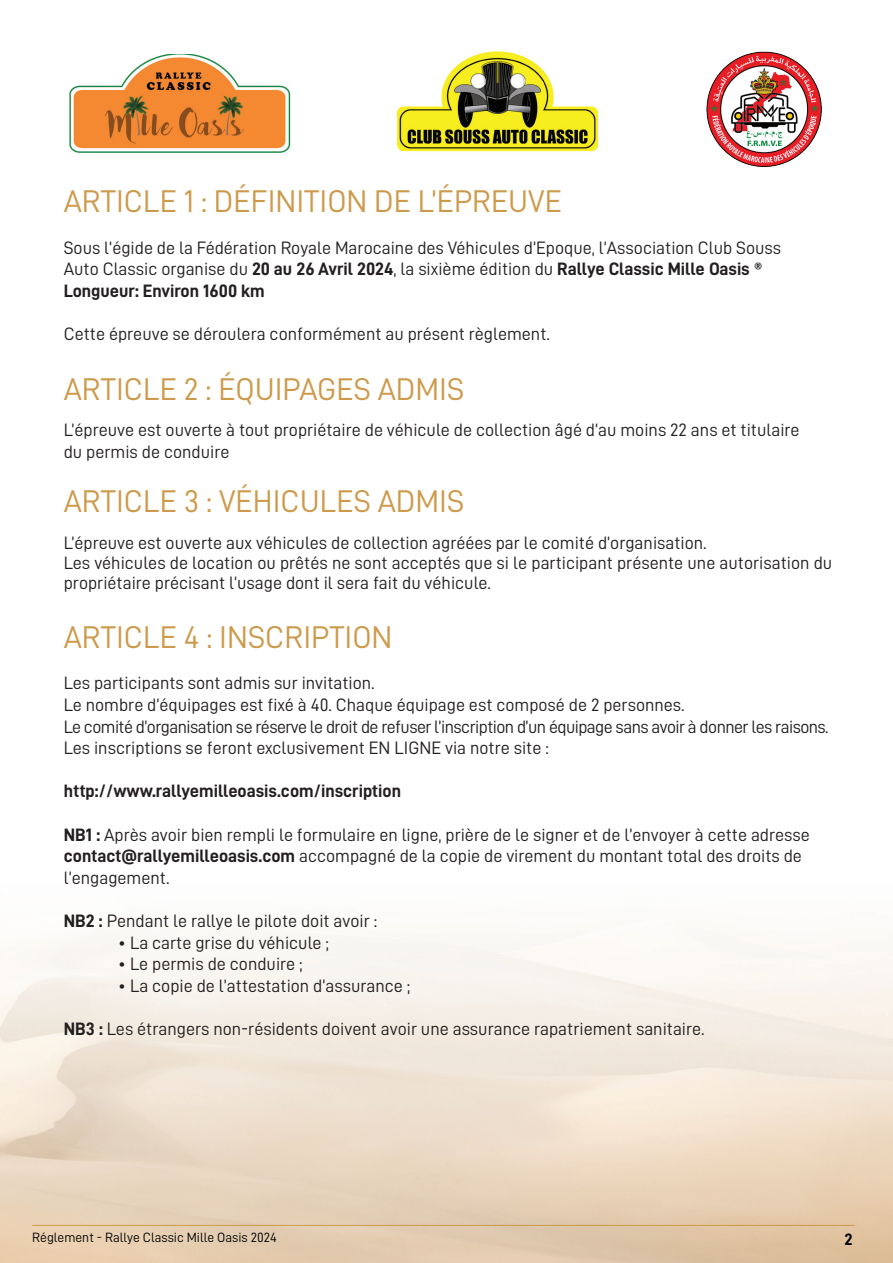
<style>
.page{position:relative;width:893px;height:1263px;background:#fff}
.page>*{position:absolute;margin:0;border:0;box-sizing:border-box;transform-origin:0 0}
.t1{font:31.5px "D DIN";color:#cd9a4b}
.t2{font:18px/21.6px "D DIN";color:#231f20}
.t3{font:18px "D DIN Bold";color:#231f20}
.t4{font:16.5px "D DIN Bold";color:#040503}
.t5{font:13.5px "D DIN";color:#040503}
.s1{font-family:"D DIN Bold"}
</style>
<div class="page">
<img style="left:69px;top:54px;width:222px;height:99px">
<img style="left:397px;top:51px;width:200px;height:101px">
<img style="left:706px;top:51px;width:116px;height:116px">
<hr style="left:32px;top:1225px;width:822px;height:1px;background:#cd9a4b">
<h1 class="t1" style="left:64px;top:184px;width:500px">ARTICLE 1 : DÉFINITION DE L’ÉPREUVE</h1>
<p class="t2" style="left:64px;top:236px;width:719px">Sous l’égide de la Fédération Royale Marocaine des Véhicules d’Epoque, l’Association Club Souss<br>Auto Classic organise du <span class="s1">20 au 26 Avril 2024</span>, la sixième édition du <span class="s1">Rallye Classic Mille Oasis ®</span></p>
<p class="t3" style="left:64px;top:281px;width:202px">Longueur: Environ 1600 km</p>
<p class="t2" style="left:64px;top:323px;width:488px">Cette épreuve se déroulera conformément au présent règlement.</p>
<h1 class="t1" style="left:64px;top:371px;width:402px">ARTICLE 2 : ÉQUIPAGES ADMIS</h1>
<p class="t2" style="left:64px;top:419px;width:737px">L’épreuve est ouverte à tout propriétaire de véhicule de collection âgé d’au moins 22 ans et titulaire du permis de conduire</p>
<h1 class="t1" style="left:64px;top:484px;width:402px">ARTICLE 3 : VÉHICULES ADMIS</h1>
<p class="t2" style="left:64px;top:532px;width:770px;line-height:20.2px">L’épreuve est ouverte aux véhicules de collection agréées par le comité d’organisation.<br>Les véhicules de location ou prêtés ne sont acceptés que si le participant présente une autorisation du propriétaire précisant l’usage dont il sera fait du véhicule.</p>
<h1 class="t1" style="left:64px;top:619px;width:330px">ARTICLE 4 : INSCRIPTION</h1>
<p class="t2" style="left:64px;top:672px;width:766px">Les participants sont admis sur invitation.<br>Le nombre d’équipages est fixé à 40. Chaque équipage est composé de 2 personnes.<br>Le comité d’organisation se réserve le droit de refuser l’inscription d’un équipage sans avoir à donner les raisons.<br>Les inscriptions se feront exclusivement EN LIGNE via notre site :</p>
<p class="t3" style="left:64px;top:781px;width:339px">http://www.rallyemilleoasis.com/inscription</p>
<p class="t2" style="left:64px;top:823px;width:748px"><span class="s1">NB1 :</span> Après avoir bien rempli le formulaire en ligne, prière de le signer et de l’envoyer à cette adresse <span class="s1">contact@rallyemilleoasis.com</span> accompagné de la copie de virement du montant total des droits de l’engagement.</p>
<p class="t2" style="left:64px;top:910px;width:315px"><span class="s1">NB2 :</span> Pendant le rallye le pilote doit avoir :</p>
<p class="t2" style="left:118px;top:931px;width:213px">• La carte grise du véhicule ;</p>
<p class="t2" style="left:118px;top:953px;width:186px">• Le permis de conduire ;</p>
<p class="t2" style="left:118px;top:974px;width:294px">• La copie de l’attestation d’assurance ;</p>
<p class="t2" style="left:64px;top:1018px;width:642px"><span class="s1">NB3 :</span> Les étrangers non-résidents doivent avoir une assurance rapatriement sanitaire.</p>
<p class="t5" style="left:32px;top:1230px;width:246px">Réglement - Rallye Classic Mille Oasis 2024</p>
<p class="t4" style="left:844px;top:1230px;width:10px">2</p>
</div>
